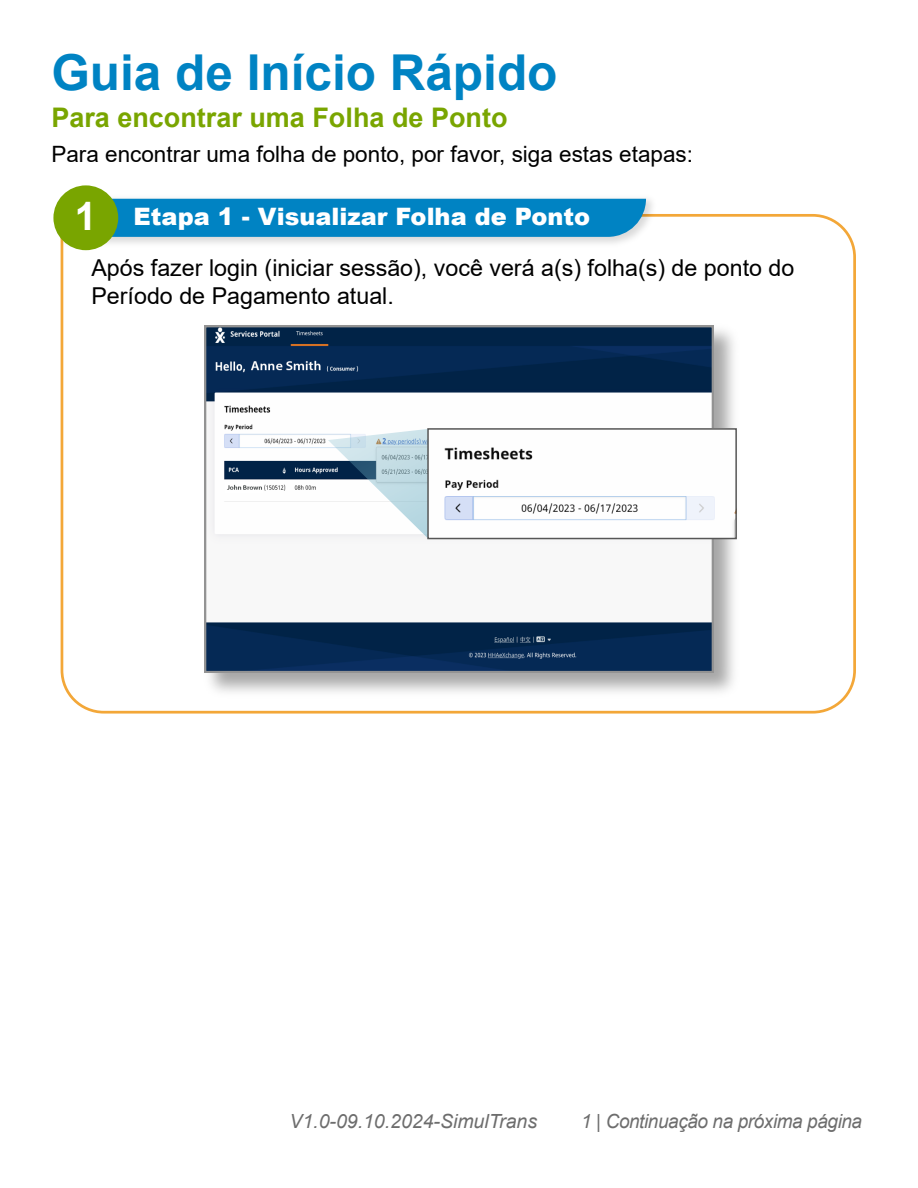
<style>
.page{position:relative;width:918px;height:1188px;background:#fff}
.page>*{position:absolute;margin:0;border:0;box-sizing:border-box;transform-origin:0 0}
.t1{font:700 49.5px "Arial";color:#0083c3}
.t2{font:700 27px "Arial";color:#79a500}
.t3{font:900 24px "Arial";color:#fff}
.t4{font:23.25px/27.9px "Arial";color:#000}
.t5{font:22.5px "Arial";color:#000}
.t6{font:italic 19.5px "Arial";letter-spacing:-.02em;color:#6d6d6d}
.t7{font:italic 19.5px "Arial";color:#6d6d6d}
.s1{font-weight:700;font-size:39.15px}
</style>
<div class="page">
<svg style="left:60px;top:214px;width:796px;height:500px"></svg>
<img style="left:56px;top:192px;width:603px;height:58px">
<div style="left:112px;top:199px;width:534px;height:38px;background:#0083c3"></div>
<div style="left:53px;top:185px;width:65px;height:65px;background:#79a500;border-radius:50%"></div>
<h1 class="t1" style="left:51px;top:38px;width:508px">Guia de Início Rápido</h1>
<p class="t2" style="left:51px;top:98px;width:458px">Para encontrar uma Folha de Ponto</p>
<p class="t5" style="left:51px;top:139px;width:643px">Para encontrar uma folha de ponto, por favor, siga estas etapas:</p>
<p class="t3" style="left:75px;top:199px;width:517px"><span class="s1">1</span> Etapa 1 - Visualizar Folha de Ponto</p>
<p class="t4" style="left:91px;top:254px;width:704px">Após fazer login (iniciar sessão), você verá a(s) folha(s) de ponto do<br>Período de Pagamento atual.</p>
<p class="t7" style="left:289px;top:1108px;width:249px">V1.0-09.10.2024-SimulTrans</p>
<p class="t6" style="left:581px;top:1109px;width:282px">1 | Continuação na próxima página</p>
</div>
